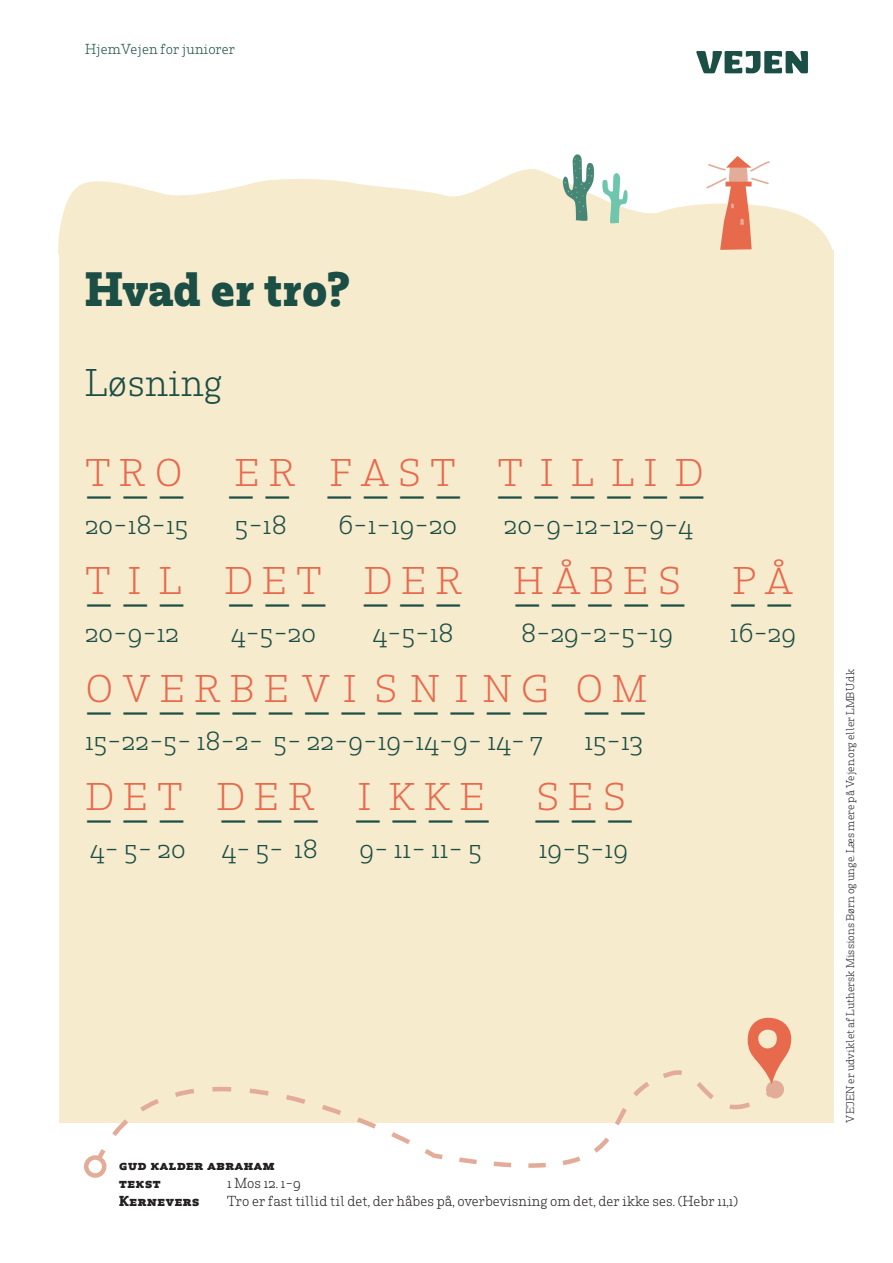
<style>
.page{position:relative;width:893px;height:1263px;background:#fff}
.page>*{position:absolute;margin:0;border:0;box-sizing:border-box;transform-origin:0 0}
.rubrik_hjemVejen{font:700 45px "Rum Serif";color:#1b4e44}
.rubrik{font:300 42px "Rum Serif";color:#1b4e44}
.rubrik-2{font:300 36px "Rum Serif";color:#e76a4d}
.rubrik-3{font:300 36px "Rum Serif";color:#1b4e44}
.rubrik-4{font:300 25.5px "Rum Serif";color:#1b4e44}
.brødtekst{font:300 13.5px "Rum Serif";color:#231f20}
.brødtekst-2{font:700 13.5px "Rum Serif";letter-spacing:.05em;color:#231f20}
.brødtekst-3{font:300 13.5px "Rum Serif";color:#1b4e44}
.brødtekst-4{font:300 10.5px "Rum Serif";color:#231f20}
</style>
<div class="page">
<div style="left:59px;top:250px;width:774px;height:873px;background:#f7ebce"></div>
<svg style="left:58px;top:169px;width:775px;height:85px;fill:#f7ebce"></svg>
<svg style="left:706px;top:156px;width:64px;height:94px"></svg>
<svg style="left:602px;top:173px;width:26px;height:51px"></svg>
<svg style="left:563px;top:154px;width:31px;height:68px"></svg>
<svg style="left:493px;top:1164px;width:76px;height:4px"></svg>
<svg style="left:97px;top:1070px;width:585px;height:94px"></svg>
<div style="left:84px;top:1155px;width:22px;height:23px;border:4px solid #e2ac98;border-radius:50%"></div>
<svg style="left:697px;top:1018px;width:94px;height:92px"></svg>
<svg style="left:696px;top:51px;width:112px;height:22px"></svg>
<p class="brødtekst-3" style="left:85px;top:41px;width:151px">HjemVejen for juniorer</p>
<p class="rubrik_hjemVejen" style="left:85px;top:261px;width:266px">Hvad er tro?</p>
<p class="rubrik-3" style="left:85px;top:361px;width:139px">Løsning</p>
<p class="rubrik-2" style="left:86px;top:451px;width:98px">T R O</p>
<p class="rubrik-2" style="left:235px;top:451px;width:470px">E R F A S T T I L L I D</p>
<p class="rubrik" style="left:85px;top:458px;width:622px">_ _ _ _ _ _ _ _ _ _ _ _ _ _ _</p>
<p class="rubrik-4" style="left:85px;top:509px;width:105px">20-18-15</p>
<p class="rubrik-4" style="left:235px;top:509px;width:53px">5-18</p>
<p class="rubrik-4" style="left:339px;top:509px;width:120px">6-1-19-20</p>
<p class="rubrik-4" style="left:504px;top:509px;width:191px">20-9-12-12-9-4</p>
<p class="rubrik-2" style="left:86px;top:559px;width:378px">T I L D E T D E R</p>
<p class="rubrik-2" style="left:514px;top:559px;width:169px">H Å B E S</p>
<p class="rubrik-2" style="left:733px;top:559px;width:62px">P Å</p>
<p class="rubrik" style="left:85px;top:566px;width:710px">_ _ _ _ _ _ _ _ _ _ _ _ _ _ _ _</p>
<p class="rubrik-4" style="left:85px;top:617px;width:96px">20-9-12</p>
<p class="rubrik-4" style="left:231px;top:617px;width:86px">4-5-20</p>
<p class="rubrik-4" style="left:373px;top:617px;width:82px">4-5-18</p>
<p class="rubrik-4" style="left:521px;top:617px;width:153px">8-29-2-5-19</p>
<p class="rubrik-4" style="left:730px;top:617px;width:68px">16-29</p>
<p class="rubrik-2" style="left:86px;top:667px;width:562px">O V E R B E V I S N I N G O M</p>
<p class="rubrik" style="left:85px;top:674px;width:564px">_ _ _ _ _ _ _ _ _ _ _ _ _ _ _</p>
<p class="rubrik-4" style="left:85px;top:725px;width:459px">15-22-5- 18-2- 5- 22-9-19-14-9- 14- 7</p>
<p class="rubrik-4" style="left:584px;top:725px;width:60px">15-13</p>
<p class="rubrik-2" style="left:86px;top:775px;width:401px">D E T D E R I K K E</p>
<p class="rubrik-2" style="left:536px;top:775px;width:91px">S E S</p>
<p class="rubrik" style="left:85px;top:782px;width:551px">_ _ _ _ _ _ _ _ _ _ _ _ _</p>
<p class="rubrik-4" style="left:90px;top:833px;width:97px">4- 5- 20</p>
<p class="rubrik-4" style="left:222px;top:833px;width:98px">4- 5- 18</p>
<p class="rubrik-4" style="left:359px;top:833px;width:124px">9- 11- 11- 5</p>
<p class="rubrik-4" style="left:539px;top:833px;width:91px">19-5-19</p>
<p class="brødtekst-2" style="left:119px;top:1157px;width:157px">gud kalder abraham</p>
<p class="brødtekst-2" style="left:119px;top:1175px;width:43px">tekst</p>
<p class="brødtekst" style="left:227px;top:1175px;width:75px">1 Mos 12. 1-9</p>
<p class="brødtekst-2" style="left:119px;top:1193px;width:82px">Kernevers</p>
<p class="brødtekst" style="left:227px;top:1193px;width:513px">Tro er fast tillid til det, der håbes på, overbevisning om det, der ikke ses. (Hebr 11,1)</p>
<p class="brødtekst-4" style="left:844px;top:1123px;width:455px;rotate:-90deg">VEJEN er udviklet af Luthersk Missions Børn og unge. Læs mere på Vejen.org eller LMBU.dk</p>
</div>
